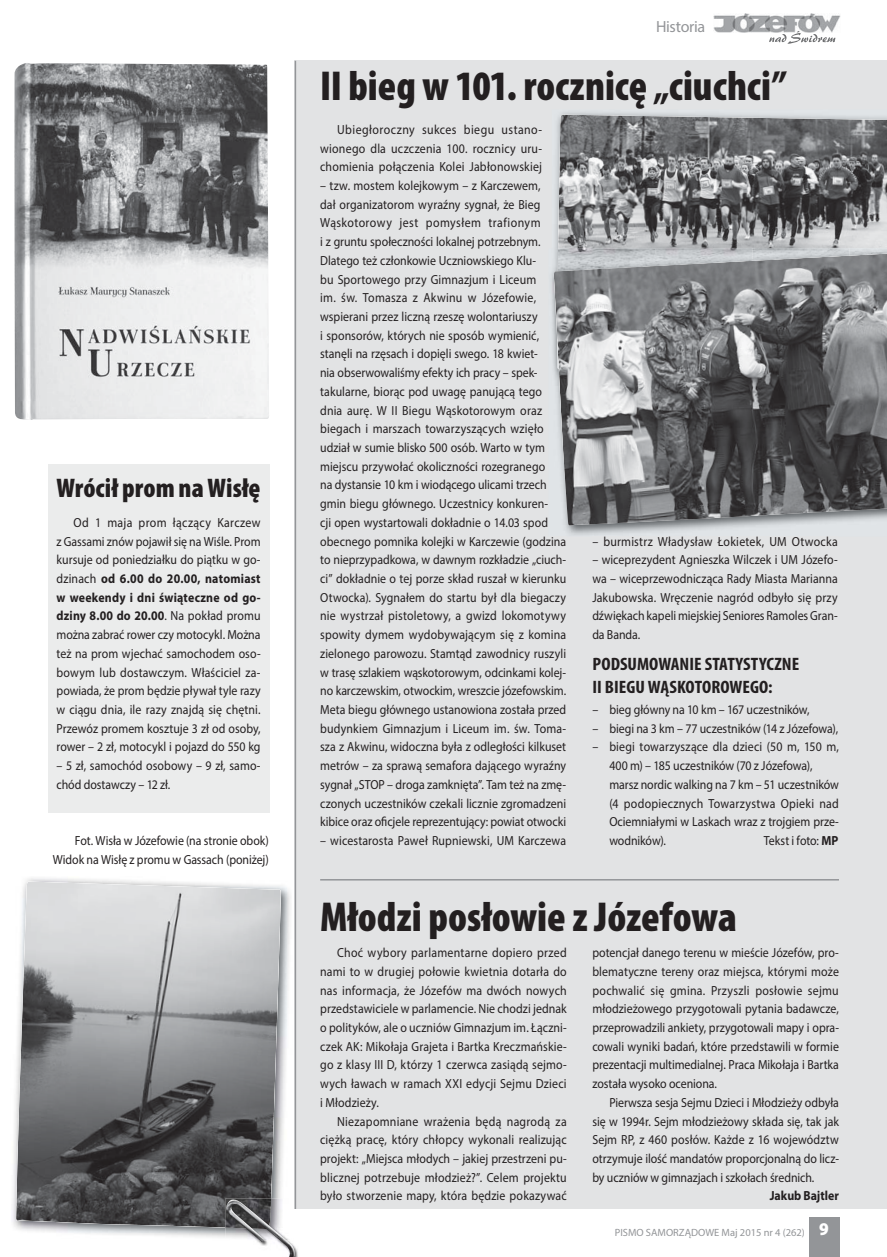
<style>
.page{position:relative;width:887px;height:1257px;background:#fff}
.page>*{position:absolute;margin:0;border:0;box-sizing:border-box;transform-origin:0 0}
.t1{font:900 condensed 42px "Myriad Pro";color:#231f20}
.t2{font:900 condensed 27px "Myriad Pro";letter-spacing:.005em;color:#231f20}
.t3{font:700 condensed 18px/22.5px "Myriad Pro";color:#231f20;scale:1.06 1}
.t4{font:16.2px "Myriad Pro";letter-spacing:-.02em;color:#939598}
.t5{font:13.2px/18.8px "Myriad Pro";letter-spacing:.005em;color:#231f20;text-align:justify;scale:.9 1}
.t6{font:700 13.2px "Myriad Pro";color:#231f20;scale:.9 1}
.t7{font:10.5px "Myriad Pro";color:#939598}
.s1{font-weight:700}
.s2{font-weight:900;font-size:18px;color:#fff}
</style>
<div class="page">
<img style="left:713px;top:14px;width:127px;height:19px">
<svg style="left:769px;top:31px;width:66px;height:13px"></svg>
<div style="left:809px;top:1217px;width:30px;height:40px;background:#939598"></div>
<div style="left:295px;top:61px;width:592px;height:1148px;background:#e2e3e4"></div>
<img style="left:12px;top:878px;width:279px;height:360px">
<img style="left:16px;top:881px;width:265px;height:346px">
<img style="left:557px;top:115px;width:330px;height:133px">
<img style="left:551px;top:248px;width:204px;height:287px">
<img style="left:557px;top:248px;width:97px;height:5px">
<img style="left:654px;top:248px;width:97px;height:5px">
<img style="left:751px;top:248px;width:136px;height:5px">
<img style="left:554px;top:253px;width:333px;height:273px">
<img style="left:225px;top:1197px;width:71px;height:60px">
<img style="left:15px;top:63px;width:254px;height:357px">
<div style="left:48px;top:464px;width:221px;height:348px;background:#ebecec"></div>
<hr style="left:295px;top:61px;width:1px;height:1148px;background:#939598">
<hr style="left:320px;top:879px;width:519px;height:1px;background:#939598">
<h2 class="t2" style="left:57px;top:477px;width:206px">Wrócił prom na Wisłę</h2>
<p class="t5" style="left:57px;top:514px;width:228px;text-indent:17px">Od 1 maja prom łączący Karczew z Gassami znów pojawił się na Wiśle. Prom kursuje od poniedziałku do piątku w go&shy;dzinach <span class="s1">od 6.00 do 20.00, natomiast w weekendy i dni świąteczne od go&shy;dziny 8.00 do 20.00</span>. Na pokład promu można zabrać rower czy motocykl. Można też na prom wjechać samochodem oso&shy;bowym lub dostawczym. Właściciel za&shy;powiada, że prom będzie pływał tyle razy w ciągu dnia, ile razy znajdą się chętni.<br>Przewóz promem kosztuje 3 zł od osoby, rower – 2 zł, motocykl i pojazd do 550 kg</p>
<p class="t5" style="left:57px;top:758px;width:228px">– 5 zł, samochód osobowy – 9 zł, samo&shy;chód dostawczy – 12 zł.</p>
<p class="t5" style="left:53px;top:832px;width:242px;text-align:right">Fot. Wisła w Józefowie (na stronie obok)<br>Widok na Wisłę z promu w Gassach (poniżej)</p>
<p class="t4" style="left:656px;top:20px;width:51px">Historia</p>
<h1 class="t1" style="left:320px;top:70px;width:468px">II bieg w 101. rocznicę „ciuchci”</h1>
<p class="t5" style="left:320px;top:121px;width:248px;text-indent:17px">Ubiegłoroczny sukces biegu ustano&shy;wionego dla uczczenia 100. rocznicy uru&shy;chomienia połączenia Kolei Jabłonowskiej</p>
<p class="t5" style="left:320px;top:178px;width:275px;text-align:left">– tzw. mostem kolejkowym – z Karczewem,<br>dał organizatorom wyraźny sygnał, że Bieg Wąskotorowy jest pomysłem trafionym<br>i z gruntu społeczności lokalnej potrzebnym.<br>Dlatego też członkowie Uczniowskiego Klu-<br>bu Sportowego przy Gimnazjum i Liceum<br>im. św. Tomasza z Akwinu w Józefowie, wspierani przez liczną rzeszę wolontariuszy<br>i sponsorów, których nie sposób wymienić, stanęli na rzęsach i dopięli swego. 18 kwiet-<br>nia obserwowaliśmy efekty ich pracy – spek&shy;takularne, biorąc pod uwagę panującą tego dnia aurę. W II Biegu Wąskotorowym oraz biegach i marszach towarzyszących wzięło udział w sumie blisko 500 osób. Warto w tym miejscu przywołać okoliczności rozegranego<br>na dystansie 10 km i wiodącego ulicami trzech gmin biegu głównego. Uczestnicy konkuren-<br>cji open wystartowali dokładnie o 14.03 spod obecnego pomnika kolejki w Karczewie (godzina to nieprzypadkowa, w dawnym rozkładzie „ciuch&shy;ci” dokładnie o tej porze skład ruszał w kierunku Otwocka). Sygnałem do startu był dla biegaczy nie wystrzał pistoletowy, a gwizd lokomotywy spowity dymem wydobywającym się z komina zielonego parowozu. Stamtąd zawodnicy ruszyli w trasę szlakiem wąskotorowym, odcinkami kolej&shy;no karczewskim, otwockim, wreszcie józefowskim.<br>Meta biegu głównego ustanowiona została przed budynkiem Gimnazjum i Liceum im. św. Toma&shy;sza z Akwinu, widoczna była z odległości kilkuset metrów – za sprawą semafora dającego wyraźny sygnał „STOP – droga zamknięta”. Tam też na zmę&shy;czonych uczestników czekali licznie zgromadzeni kibice oraz oficjele reprezentujący: powiat otwocki</p>
<p class="t5" style="left:320px;top:832px;width:275px">– wicestarosta Paweł Rupniewski, UM Karczewa</p>
<p class="t5" style="left:603px;top:533px;width:9px">b</p>
<p class="t5" style="left:668px;top:533px;width:35px">łd ł</p>
<p class="t5" style="left:730px;top:533px;width:8px">k</p>
<p class="t5" style="left:756px;top:533px;width:8px">k</p>
<p class="t5" style="left:792px;top:533px;width:11px">O</p>
<p class="t5" style="left:826px;top:533px;width:8px">k</p>
<p class="t5" style="left:592px;top:533px;width:274px">– urmistrz W a ys aw Ło iete , UM twoc a</p>
<p class="t5" style="left:592px;top:552px;width:274px">– wiceprezydent Agnieszka Wilczek i UM Józefo&shy;wa – wiceprzewodnicząca Rady Miasta Marianna Jakubowska. Wręczenie nagród odbyło się przy dźwiękach kapeli miejskiej Seniores Ramoles Gran&shy;da Banda.</p>
<h3 class="t3" style="left:592px;top:655px;width:197px">PODSUMOWANIE STATYSTYCZNE<br>II BIEGU WĄSKOTOROWEGO:</h3>
<p class="t5" style="left:592px;top:701px;width:243px">– bieg główny na 10 km – 167 uczestników,</p>
<p class="t5" style="left:592px;top:720px;width:275px">– biegi na 3 km – 77 uczestników (14 z Józefowa),</p>
<p class="t5" style="left:609px;top:739px;width:257px;text-align:left;text-indent:-17px">– biegi towarzyszące dla dzieci (50 m, 150 m, 400 m) – 185 uczestników (70 z Józefowa), marsz nordic walking na 7 km – 51 uczestników (4 podopiecznych Towarzystwa Opieki nad Ociemniałymi w Laskach wraz z trojgiem prze&shy;wodników).</p>
<p class="t5" style="left:764px;top:832px;width:84px">Tekst i foto: <span class="s1">MP</span></p>
<h1 class="t1" style="left:320px;top:901px;width:418px">Młodzi posłowie z Józefowa</h1>
<p class="t5" style="left:320px;top:945px;width:276px;text-indent:17px">Choć wybory parlamentarne dopiero przed nami to w drugiej połowie kwietnia dotarła do nas informacja, że Józefów ma dwóch nowych przedstawiciele w parlamencie. Nie chodzi jednak o polityków, ale o uczniów Gimnazjum im. Łączni&shy;czek AK: Mikołaja Grajeta i Bartka Kreczmańskie&shy;go z klasy III D, którzy 1 czerwca zasiądą sejmo&shy;wych ławach w ramach XXI edycji Sejmu Dzieci i Młodzieży.</p>
<p class="t5" style="left:320px;top:1113px;width:276px;text-indent:17px">Niezapomniane wrażenia będą nagrodą za ciężką pracę, który chłopcy wykonali realizując projekt: „Miejsca młodych – jakiej przestrzeni pu&shy;blicznej potrzebuje młodzież?”. Celem projektu było stworzenie mapy, która będzie pokazywać</p>
<p class="t5" style="left:592px;top:945px;width:276px">potencjał danego terenu w mieście Józefów, pro&shy;blematyczne tereny oraz miejsca, którymi może pochwalić się gmina. Przyszli posłowie sejmu młodzieżowego przygotowali pytania badawcze, przeprowadzili ankiety, przygotowali mapy i opra&shy;cowali wyniki badań, które przedstawili w formie prezentacji multimedialnej. Praca Mikołaja i Bartka została wysoko oceniona.</p>
<p class="t5" style="left:592px;top:1094px;width:276px;text-indent:17px">Pierwsza sesja Sejmu Dzieci i Młodzieży odbyła się w 1994r. Sejm młodzieżowy składa się, tak jak Sejm RP, z 460 posłów. Każde z 16 województw otrzymuje ilość mandatów proporcjonalną do licz&shy;by uczniów w gimnazjach i szkołach średnich.</p>
<p class="t6" style="left:770px;top:1191px;width:78px">Jakub Bajtler</p>
<p class="t7" style="left:615px;top:1228px;width:216px">PISMO SAMORZĄDOWE Maj 2015 nr 4 (262) <span class="s2">9</span></p>
</div>
